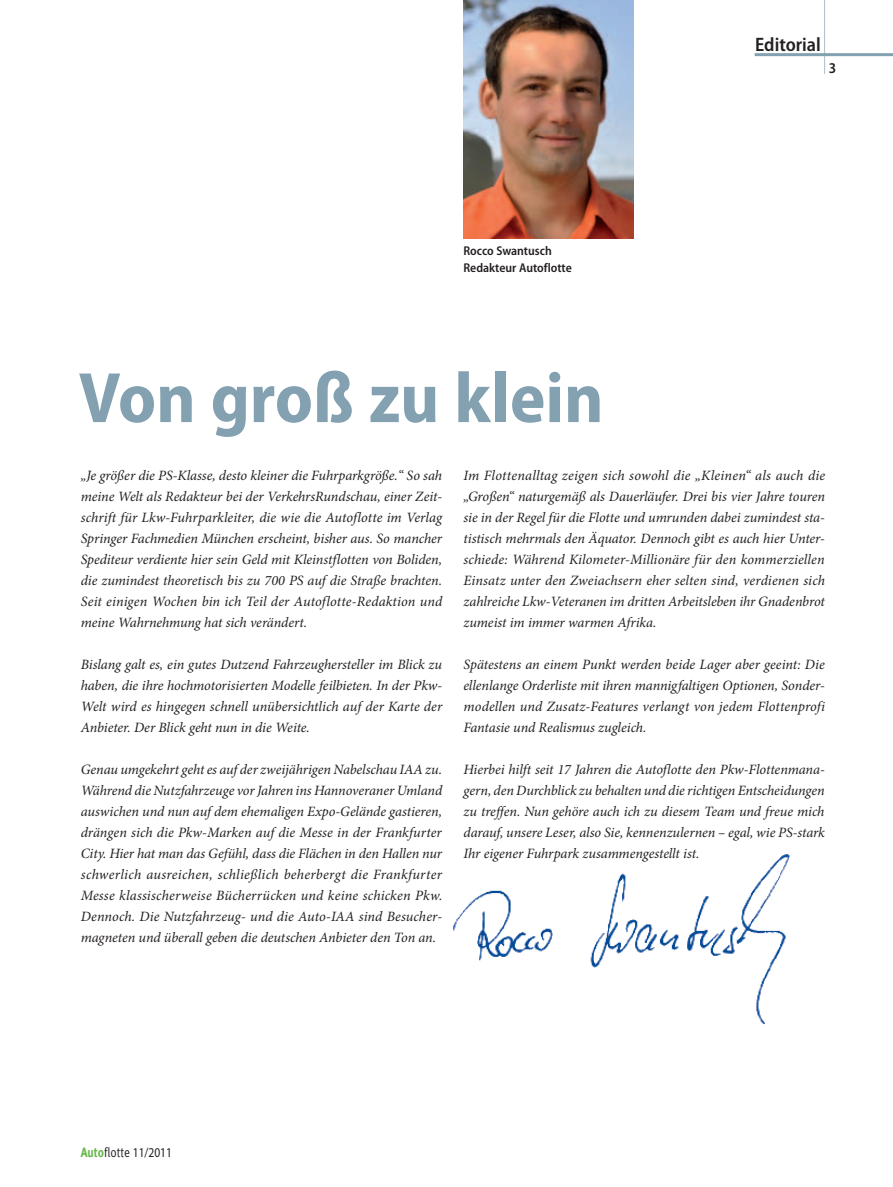
<style>
.page{position:relative;width:893px;height:1187px;background:#fff}
.page>*{position:absolute;margin:0;border:0;box-sizing:border-box;transform-origin:0 0}
.t1{font:700 semi-condensed 72px "Myriad Pro";color:#83a1b0}
.t2{font:600 semi-condensed 19.5px "Myriad Pro";color:#231f20}
.t3{font:600 semi-condensed 15px "Myriad Pro";color:#231f20}
.t4{font:italic 14.25px/21px "Minion Pro";letter-spacing:-.005em;color:#231f20;text-align:justify}
.t5{font:13.5px "Myriad Pro";color:#231f20;scale:.85 1}
.t6{font:600 semi-condensed 12.75px/17px "Myriad Pro";color:#231f20}
.s1{font-family:"Meta OT";font-weight:700;color:#60b745}
.s2{font-family:"Meta OT"}
</style>
<div class="page">
<hr style="left:824px;top:0;width:1px;height:74px;background:#b1bec6">
<hr style="left:755px;top:53px;width:138px;height:3px;background:#83a1b0">
<img style="left:453px;top:854px;width:337px;height:170px">
<img style="left:463px;top:0;width:171px;height:238px">
<p class="t6" style="left:463px;top:243px;width:110px">Rocco Swantusch<br>Redakteur Autoflotte</p>
<h2 class="t2" style="left:755px;top:33px;width:67px">Editorial</h2>
<p class="t3" style="left:829px;top:60px;width:9px">3</p>
<h1 class="t1" style="left:79px;top:357px;width:526px">Von groß zu klein</h1>
<p class="t4" style="left:81px;top:464px;width:363px">„Je größer die PS-Klasse, desto kleiner die Fuhrparkgröße.“ So sah meine Welt als Redakteur bei der VerkehrsRundschau, einer Zeit&shy;schrift für Lkw-Fuhrparkleiter, die wie die Autoflotte im Verlag Springer Fachmedien München erscheint, bisher aus. So mancher Spediteur verdiente hier sein Geld mit Kleinstflotten von Boliden, die zumindest theoretisch bis zu 700 PS auf die Straße brachten.<br>Seit einigen Wochen bin ich Teil der Autoflotte-Redaktion und meine Wahrnehmung hat sich verändert.</p>
<p class="t4" style="left:81px;top:653px;width:363px">Bislang galt es, ein gutes Dutzend Fahrzeughersteller im Blick zu haben, die ihre hochmotorisierten Modelle feilbieten. In der Pkw-Welt wird es hingegen schnell unübersichtlich auf der Karte der Anbieter. Der Blick geht nun in die Weite.</p>
<p class="t4" style="left:81px;top:758px;width:363px">Genau umgekehrt geht es auf der zweijährigen Nabelschau IAA zu.<br>Während die Nutzfahrzeuge vor Jahren ins Hannoveraner Umland auswichen und nun auf dem ehemaligen Expo-Gelände gastieren, drängen sich die Pkw-Marken auf die Messe in der Frankfurter City. Hier hat man das Gefühl, dass die Flächen in den Hallen nur schwerlich ausreichen, schließlich beherbergt die Frankfurter Messe klassischerweise Bücherrücken und keine schicken Pkw.<br>Dennoch. Die Nutzfahrzeug- und die Auto-IAA sind Besucher&shy;magneten und überall geben die deutschen Anbieter den Ton an.</p>
<p class="t4" style="left:463px;top:464px;width:363px">Im Flottenalltag zeigen sich sowohl die „Kleinen“ als auch die „Großen“ naturgemäß als Dauerläufer. Drei bis vier Jahre touren sie in der Regel für die Flotte und umrunden dabei zumindest sta&shy;tistisch mehrmals den Äquator. Dennoch gibt es auch hier Unter&shy;schiede: Während Kilometer-Millionäre für den kommerziellen Einsatz unter den Zweiachsern eher selten sind, verdienen sich zahlreiche Lkw-Veteranen im dritten Arbeitsleben ihr Gnadenbrot zumeist im immer warmen Afrika.</p>
<p class="t4" style="left:463px;top:654px;width:363px">Spätestens an einem Punkt werden beide Lager aber geeint: Die ellenlange Orderliste mit ihren mannigfaltigen Optionen, Sonder&shy;modellen und Zusatz-Features verlangt von jedem Flottenprofi Fantasie und Realismus zugleich.</p>
<p class="t4" style="left:463px;top:759px;width:363px">Hierbei hilft seit 17 Jahren die Autoflotte den Pkw-Flottenmana&shy;gern, den Durchblick zu behalten und die richtigen Entscheidungen zu treffen. Nun gehöre auch ich zu diesem Team und freue mich darauf, unsere Leser, also Sie, kennenzulernen – egal, wie PS-stark Ihr eigener Fuhrpark zusammengestellt ist.</p>
<p class="t5" style="left:81px;top:1144px;width:109px"><span class="s1">Auto</span><span class="s2">flotte</span> 11/2011</p>
</div>
